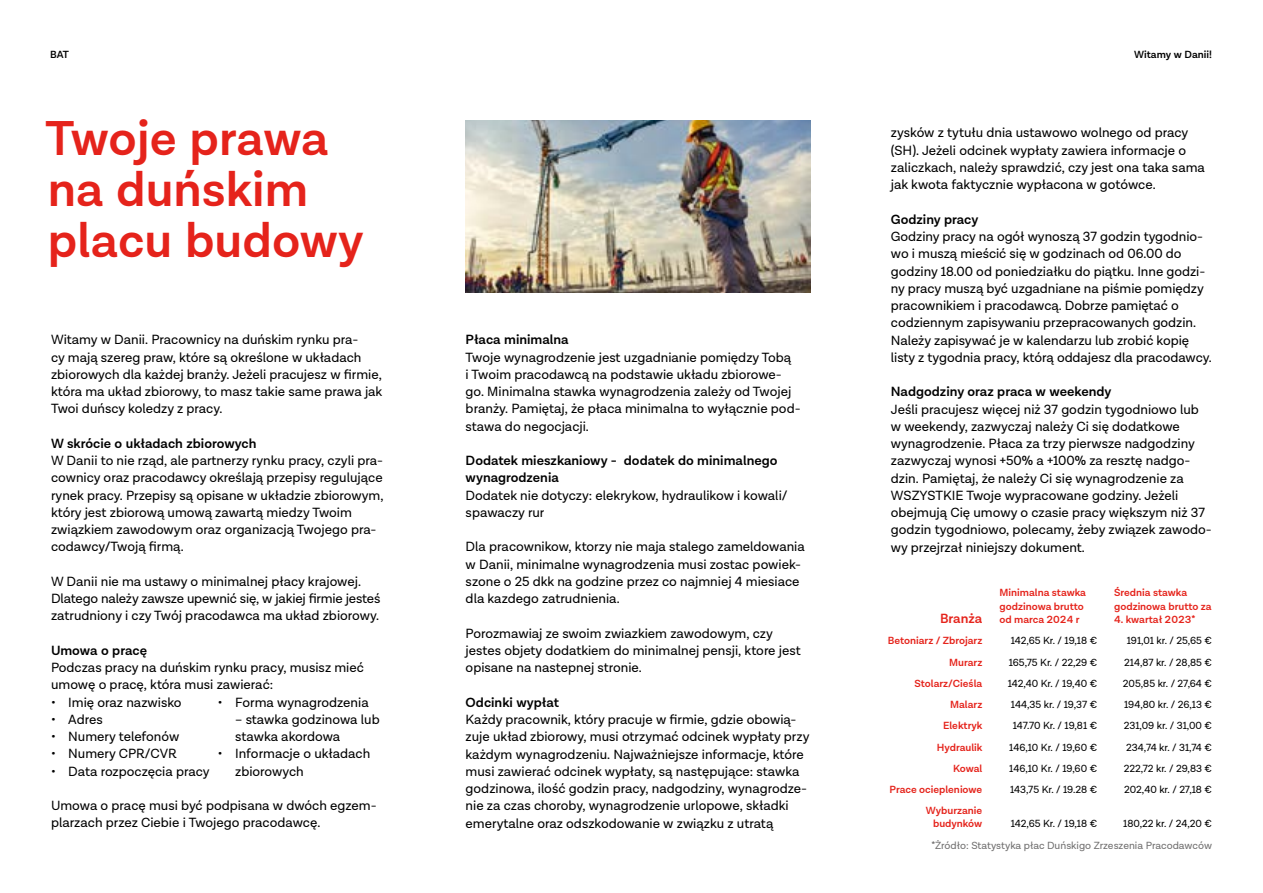
<style>
.page{position:relative;width:1263px;height:893px;background:#fff}
.page>*{position:absolute;margin:0;border:0;box-sizing:border-box;transform-origin:0 0}
.t1{font:600 49.5px/51px "Lota Grotesque";color:#e5231b}
.t2{font:13.5px/17.2px "Lota Grotesque";color:#000}
.t3{font:600 13.5px/17.2px "Lota Grotesque";color:#000}
.t4{font:600 13.5px "Lota Grotesque";color:#e5231b}
.t5{font:10.5px "Lota Grotesque";color:#000}
.t6{font:600 10.5px/13.5px "Lota Grotesque";color:#e5231b}
.t7{font:10.5px "Lota Grotesque";color:#706f6f}
.t8{font:600 10.5px "Lota Grotesque";color:#000}
</style>
<div class="page">
<img style="left:466px;top:120px;width:344px;height:173px">
<p class="t8" style="left:50px;top:49px;width:20px">BAT</p>
<p class="t8" style="left:1134px;top:49px;width:79px">Witamy w Danii!</p>
<h1 class="t1" style="left:46px;top:114px;width:320px">Twoje prawa na duńskim placu budowy</h1>
<p class="t2" style="left:51px;top:331px;width:333px">Witamy w Danii. Pracownicy na duńskim rynku pra-<br>cy mają szereg praw, które są określone w układach zbiorowych dla każdej branży. Jeżeli pracujesz w firmie, która ma układ zbiorowy, to masz takie same prawa jak Twoi duńscy koledzy z pracy.</p>
<p class="t3" style="left:51px;top:435px;width:207px">W skrócie o układach zbiorowych</p>
<p class="t2" style="left:51px;top:452px;width:334px">W Danii to nie rząd, ale partnerzy rynku pracy, czyli pra&shy;cownicy oraz pracodawcy określają przepisy regulujące rynek pracy. Przepisy są opisane w układzie zbiorowym, który jest zbiorową umową zawartą miedzy Twoim związkiem zawodowym oraz organizacją Twojego pra&shy;codawcy/Twoją firmą.</p>
<p class="t2" style="left:51px;top:573px;width:331px">W Danii nie ma ustawy o minimalnej płacy krajowej.<br>Dlatego należy zawsze upewnić się, w jakiej firmie jesteś zatrudniony i czy Twój pracodawca ma układ zbiorowy.</p>
<p class="t3" style="left:51px;top:642px;width:98px">Umowa o pracę</p>
<p class="t2" style="left:51px;top:659px;width:314px">Podczas pracy na duńskim rynku pracy, musisz mieć umowę o pracę, która musi zawierać:</p>
<p class="t2" style="left:51px;top:694px;width:132px">• Imię oraz nazwisko</p>
<p class="t2" style="left:51px;top:711px;width:53px">• Adres</p>
<p class="t2" style="left:51px;top:728px;width:130px">• Numery telefonów</p>
<p class="t2" style="left:51px;top:746px;width:127px">• Numery CPR/CVR</p>
<p class="t2" style="left:51px;top:763px;width:160px">• Data rozpoczęcia pracy</p>
<p class="t2" style="left:218px;top:694px;width:152px">• Forma wynagrodzenia</p>
<p class="t2" style="left:235px;top:711px;width:146px">– stawka godzinowa lub stawka akordowa</p>
<p class="t2" style="left:235px;top:746px;width:137px;text-indent:-17px">• Informacje o układach zbiorowych</p>
<p class="t2" style="left:51px;top:797px;width:327px">Umowa o pracę musi być podpisana w dwóch egzem&shy;plarzach przez Ciebie i Twojego pracodawcę.</p>
<p class="t3" style="left:466px;top:332px;width:104px">Płaca minimalna</p>
<p class="t2" style="left:466px;top:349px;width:336px">Twoje wynagrodzenie jest uzgadnianie pomiędzy Tobą<br>i Twoim pracodawcą na podstawie układu zbiorowe&shy;go. Minimalna stawka wynagrodzenia zależy od Twojej branży. Pamiętaj, że płaca minimalna to wyłącznie pod&shy;stawa do negocjacji.</p>
<p class="t3" style="left:466px;top:452px;width:313px">Dodatek mieszkaniowy - dodatek do minimalnego wynagrodzenia</p>
<p class="t2" style="left:466px;top:487px;width:323px">Dodatek nie dotyczy: elekrykow, hydraulikow i kowali/ spawaczy rur</p>
<p class="t2" style="left:466px;top:539px;width:341px">Dla pracownikow, ktorzy nie maja stalego zameldowania w Danii, minimalne wynagrodzenia musi zostac powiek&shy;szone o 25 dkk na godzine przez co najmniej 4 miesiace dla kazdego zatrudnienia.</p>
<p class="t2" style="left:466px;top:625px;width:337px">Porozmawiaj ze swoim zwiazkiem zawodowym, czy jestes objety dodatkiem do minimalnej pensji, ktore jest opisane na nastepnej stronie.</p>
<p class="t3" style="left:466px;top:694px;width:95px">Odcinki wypłat</p>
<p class="t2" style="left:466px;top:711px;width:345px">Każdy pracownik, który pracuje w firmie, gdzie obowią&shy;zuje układ zbiorowy, musi otrzymać odcinek wypłaty przy każdym wynagrodzeniu. Najważniejsze informacje, które musi zawierać odcinek wypłaty, są następujące: stawka godzinowa, ilość godzin pracy, nadgodziny, wynagrodze&shy;nie za czas choroby, wynagrodzenie urlopowe, składki emerytalne oraz odszkodowanie w związku z utratą</p>
<p class="t2" style="left:891px;top:125px;width:316px">zysków z tytułu dnia ustawowo wolnego od pracy (SH). Jeżeli odcinek wypłaty zawiera informacje o zaliczkach, należy sprawdzić, czy jest ona taka sama jak kwota faktycznie wypłacona w gotówce.</p>
<p class="t3" style="left:891px;top:211px;width:89px">Godziny pracy</p>
<p class="t2" style="left:891px;top:228px;width:322px">Godziny pracy na ogół wynoszą 37 godzin tygodnio&shy;wo i muszą mieścić się w godzinach od 06.00 do godziny 18.00 od poniedziałku do piątku. Inne godzi&shy;ny pracy muszą być uzgadniane na piśmie pomiędzy pracownikiem i pracodawcą. Dobrze pamiętać o codziennym zapisywaniu przepracowanych godzin.<br>Należy zapisywać je w kalendarzu lub zrobić kopię listy z tygodnia pracy, którą oddajesz dla pracodawcy.</p>
<p class="t3" style="left:891px;top:383px;width:222px">Nadgodziny oraz praca w weekendy</p>
<p class="t2" style="left:891px;top:401px;width:322px">Jeśli pracujesz więcej niż 37 godzin tygodniowo lub w weekendy, zazwyczaj należy Ci się dodatkowe wynagrodzenie. Płaca za trzy pierwsze nadgodziny zazwyczaj wynosi +50% a +100% za resztę nadgo&shy;dzin. Pamiętaj, że należy Ci się wynagrodzenie za WSZYSTKIE Twoje wypracowane godziny. Jeżeli obejmują Cię umowy o czasie pracy większym niż 37 godzin tygodniowo, polecamy, żeby związek zawodo&shy;wy przejrzał niniejszy dokument.</p>
<p class="t4" style="left:940px;top:611px;width:44px">Branża</p>
<p class="t6" style="left:999px;top:586px;width:88px">Minimalna stawka godzinowa brutto od marca 2024 r</p>
<p class="t6" style="left:1114px;top:586px;width:99px">Średnia stawka godzinowa brutto za</p>
<p class="t6" style="left:1114px;top:613px;width:83px">4. kwartał 2023*</p>
<p class="t6" style="left:888px;top:634px;width:96px">Betoniarz / Zbrojarz</p>
<p class="t5" style="left:1011px;top:635px;width:88px">142,65 Kr. / 19,18 €</p>
<p class="t5" style="left:1127px;top:635px;width:87px">191,01 kr. / 25,65 €</p>
<p class="t6" style="left:949px;top:656px;width:35px">Murarz</p>
<p class="t5" style="left:1009px;top:656px;width:90px">165,75 Kr. / 22,29 €</p>
<p class="t5" style="left:1124px;top:656px;width:89px">214,87 kr. / 28,85 €</p>
<p class="t6" style="left:914px;top:677px;width:69px">Stolarz/Cieśla</p>
<p class="t5" style="left:1008px;top:677px;width:91px">142,40 Kr. / 19,40 €</p>
<p class="t5" style="left:1123px;top:677px;width:91px">205,85 kr. / 27,64 €</p>
<p class="t6" style="left:950px;top:698px;width:34px">Malarz</p>
<p class="t5" style="left:1011px;top:699px;width:88px">144,35 kr. / 19,37 €</p>
<p class="t5" style="left:1124px;top:699px;width:89px">194,80 kr. / 26,13 €</p>
<p class="t6" style="left:943px;top:719px;width:41px">Elektryk</p>
<p class="t5" style="left:1013px;top:720px;width:86px">147.70 Kr. / 19,81 €</p>
<p class="t5" style="left:1124px;top:720px;width:90px">231,09 kr. / 31,00 €</p>
<p class="t6" style="left:937px;top:741px;width:47px">Hydraulik</p>
<p class="t5" style="left:1009px;top:741px;width:89px">146,10 Kr. / 19,60 €</p>
<p class="t5" style="left:1126px;top:741px;width:87px">234,74 kr. / 31,74 €</p>
<p class="t6" style="left:953px;top:762px;width:31px">Kowal</p>
<p class="t5" style="left:1009px;top:763px;width:89px">146,10 Kr. / 19,60 €</p>
<p class="t5" style="left:1124px;top:763px;width:90px">222,72 kr. / 29,83 €</p>
<p class="t6" style="left:889px;top:783px;width:94px">Prace ociepleniowe</p>
<p class="t5" style="left:1010px;top:784px;width:89px">143,75 Kr. / 19.28 €</p>
<p class="t5" style="left:1124px;top:784px;width:89px">202,40 kr. / 27,18 €</p>
<p class="t6" style="left:926px;top:804px;width:58px;text-align:right">Wyburzanie budynków</p>
<p class="t5" style="left:1011px;top:818px;width:88px">142,65 Kr. / 19,18 €</p>
<p class="t5" style="left:1123px;top:818px;width:90px">180,22 kr. / 24,20 €</p>
<p class="t7" style="left:931px;top:839px;width:282px">*Żródło: Statystyka płac Duńskigo Zrzeszenia Pracodawców</p>
</div>
